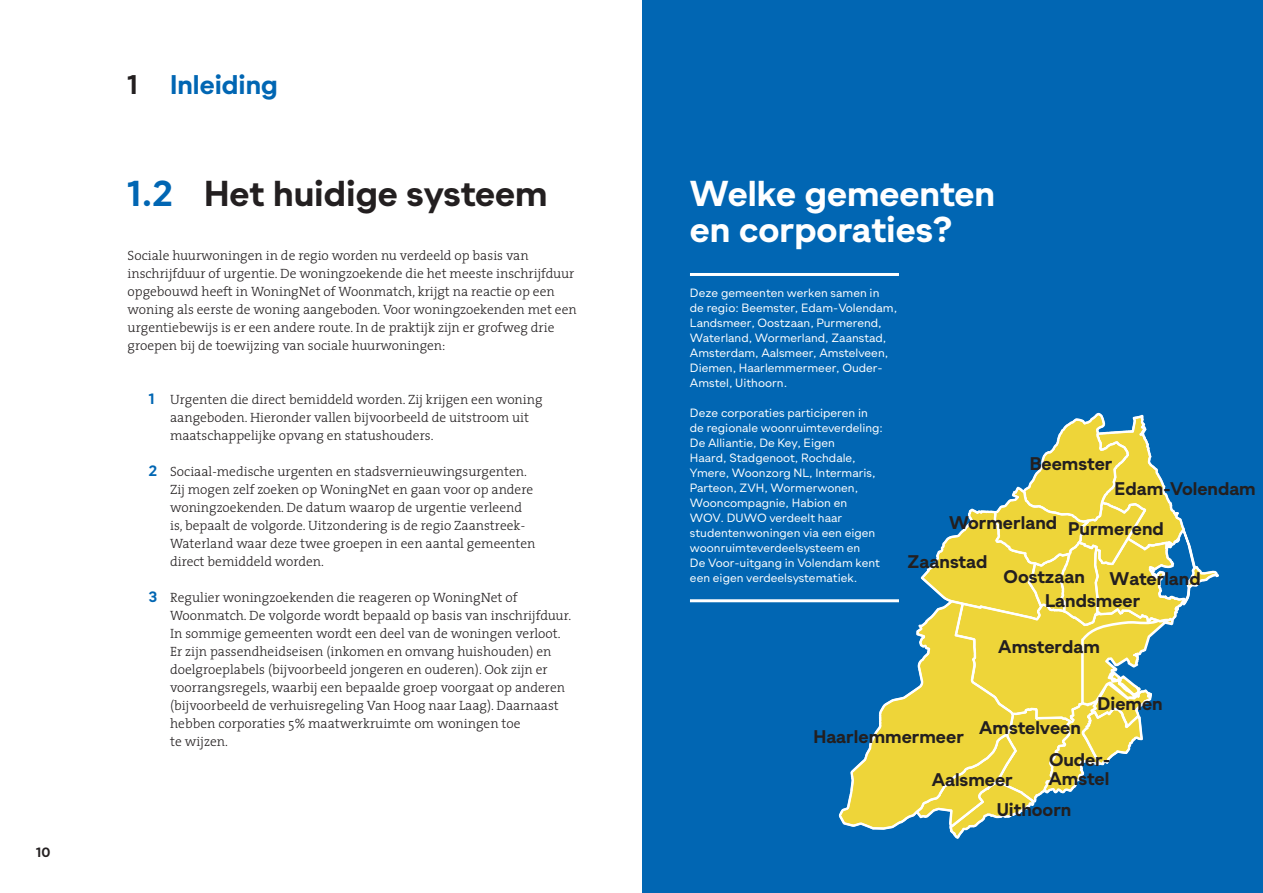
<style>
.page{position:relative;width:1263px;height:893px;background:#fff}
.page>*{position:absolute;margin:0;border:0;box-sizing:border-box;transform-origin:0 0}
.t1{font:700 36px/36px "Gramatika";color:#fff}
.t2{font:700 36px "Gramatika";color:#231f20}
.t3{font:700 27px "Gramatika";color:#0166b3}
.t4{font:700 18.3px/30px "Gramatika";color:#231f20}
.t5{font:300 13.5px/18px "The Serif";color:#231f20}
.t6{font:700 13.5px "Gramatika";color:#231f20}
.t7{font:12px/15px "Gramatika";color:#fff}
.s1{color:#231f20}
.s2{color:#0166b3}
.s3{font-family:"Gramatika";font-weight:700;font-size:15px;color:#0166b3}
</style>
<div class="page">
<div style="left:642px;top:0;width:621px;height:893px;background:#0166b3"></div>
<hr style="left:690px;top:273px;width:209px;height:3px;background:#fff">
<hr style="left:690px;top:599px;width:209px;height:3px;background:#fff">
<svg style="left:838px;top:412px;width:381px;height:427px"></svg>
<p class="t6" style="left:36px;top:842px;width:16px">10</p>
<h2 class="t3" style="left:128px;top:65px;width:152px"><span class="s1">1</span> Inleiding</h2>
<h1 class="t2" style="left:128px;top:167px;width:422px"><span class="s2">1.2</span> Het huidige systeem</h1>
<p class="t5" style="left:128px;top:246px;width:451px">Sociale huurwoningen in de regio worden nu verdeeld op basis van inschrijfduur of urgentie. De woningzoekende die het meeste inschrijfduur opgebouwd heeft in WoningNet of Woonmatch, krijgt na reactie op een woning als eerste de woning aangeboden. Voor woningzoekenden met een urgentiebewijs is er een andere route. In de praktijk zijn er grofweg drie groepen bij de toewijzing van sociale huurwoningen:</p>
<p class="t5" style="left:170px;top:390px;width:374px;text-indent:-21px"><span class="s3">1</span> Urgenten die direct bemiddeld worden. Zij krijgen een woning aangeboden. Hieronder vallen bijvoorbeeld de uitstroom uit maatschappelijke opvang en statushouders.</p>
<p class="t5" style="left:170px;top:462px;width:367px;text-indent:-21px"><span class="s3">2</span> Sociaal-medische urgenten en stadsvernieuwingsurgenten.<br>Zij mogen zelf zoeken op WoningNet en gaan voor op andere woningzoekenden. De datum waarop de urgentie verleend is, bepaalt de volgorde. Uitzondering is de regio Zaanstreek-Waterland waar deze twee groepen in een aantal gemeenten direct bemiddeld worden.</p>
<p class="t5" style="left:170px;top:588px;width:403px;text-indent:-21px"><span class="s3">3</span> Regulier woningzoekenden die reageren op WoningNet of Woonmatch. De volgorde wordt bepaald op basis van inschrijfduur.<br>In sommige gemeenten wordt een deel van de woningen verloot.<br>Er zijn passendheidseisen (inkomen en omvang huishouden) en doelgroeplabels (bijvoorbeeld jongeren en ouderen). Ook zijn er voorrangsregels, waarbij een bepaalde groep voorgaat op anderen (bijvoorbeeld de verhuisregeling Van Hoog naar Laag). Daarnaast hebben corporaties 5% maatwerkruimte om woningen toe<br>te wijzen.</p>
<h1 class="t1" style="left:690px;top:176px;width:307px">Welke gemeenten en corporaties?</h1>
<p class="t7" style="left:690px;top:286px;width:209px">Deze gemeenten werken samen in<br>de regio: Beemster, Edam-Volendam,<br>Landsmeer, Oostzaan, Purmerend,<br>Waterland, Wormerland, Zaanstad,<br>Amsterdam, Aalsmeer, Amstelveen,<br>Diemen, Haarlemmermeer, Ouder-<br>Amstel, Uithoorn.</p>
<p class="t7" style="left:690px;top:406px;width:195px">Deze corporaties participeren in de regionale woonruimteverdeling:<br>De Alliantie, De Key, Eigen<br>Haard, Stadgenoot, Rochdale,<br>Ymere, Woonzorg NL, Intermaris,<br>Parteon, ZVH, Wormerwonen,<br>Wooncompagnie, Habion en<br>WOV. DUWO verdeelt haar studentenwoningen via een eigen woonruimteverdeelsysteem en<br>De Voor-uitgang in Volendam kent een eigen verdeelsystematiek.</p>
<h3 class="t4" style="left:1030px;top:449px;width:84px">Beemster</h3>
<h3 class="t4" style="left:949px;top:508px;width:109px">Wormerland</h3>
<h3 class="t4" style="left:1114px;top:473px;width:143px">Edam-Volendam</h3>
<h3 class="t4" style="left:1068px;top:514px;width:97px">Purmerend</h3>
<h3 class="t4" style="left:908px;top:547px;width:81px">Zaanstad</h3>
<h3 class="t4" style="left:1003px;top:562px;width:83px">Oostzaan</h3>
<h3 class="t4" style="left:1109px;top:563px;width:93px">Waterland</h3>
<h3 class="t4" style="left:1045px;top:586px;width:97px">Landsmeer</h3>
<h3 class="t4" style="left:998px;top:632px;width:103px">Amsterdam</h3>
<h3 class="t4" style="left:1097px;top:689px;width:67px">Diemen</h3>
<h3 class="t4" style="left:813px;top:721px;width:152px">Haarlemmermeer</h3>
<h3 class="t4" style="left:979px;top:713px;width:103px">Amstelveen</h3>
<h3 class="t4" style="left:1048px;top:751px;width:63px;line-height:18.3px">Ouder-<br>Amstel</h3>
<h3 class="t4" style="left:997px;top:765px;width:76px;text-indent:-65px">Aalsmeer<br>Uithoorn</h3>
</div>
